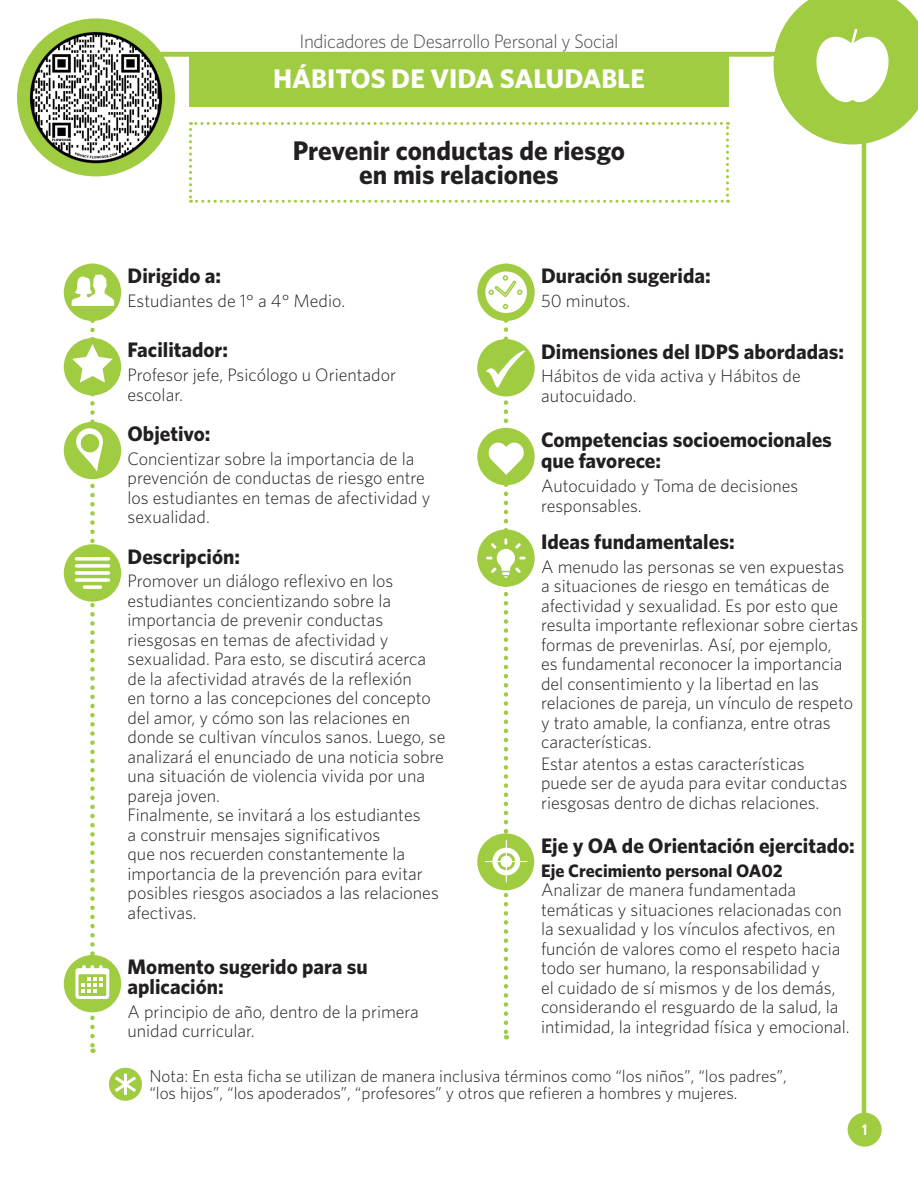
<style>
.page{position:relative;width:918px;height:1188px;background:#fff}
.page>*{position:absolute;margin:0;border:0;box-sizing:border-box;transform-origin:0 0}
.t1{font:700 27px "Whitney";color:#231f20}
.t2{font:700 27px "Whitney";color:#fff}
.t3{font:700 21px/19.5px "Whitney";color:#231f20}
.t4{font:300 19.5px "Whitney";letter-spacing:-.02em;color:#4b4c4d}
.t5{font:300 18px/19.5px "Whitney";color:#231f20}
.t6{font:300 17.25px/16.5px "Whitney";color:#231f20}
.t7{font:700 15px "Sassoon Sans Std";color:#fff}
.s1{font-weight:700}
</style>
<div class="page">
<div style="left:189px;top:54px;width:540px;height:53px;background:#a0cc42"></div>
<div style="left:43px;top:52px;width:728px;height:5px;background:#a0cc42"></div>
<hr style="left:54px;top:52px;width:810px;height:4px;background:#a0cc42">
<div style="left:17px;top:18px;width:158px;height:158px;background:#a0cc42;border-radius:50%"></div>
<img style="left:28px;top:29px;width:136px;height:136px">
<svg style="left:774px;top:0;width:144px;height:144px"></svg>
<div style="left:848px;top:1113px;width:34px;height:34px;background:#a0cc42;border-radius:50%"></div>
<hr style="left:862px;top:131px;width:4px;height:986px;background:#a0cc42">
<div style="left:109px;top:1068px;width:33px;height:33px;background:#a0cc42;border-radius:50%"></div>
<svg style="left:112px;top:1071px;width:27px;height:27px"></svg>
<svg style="left:189px;top:122px;width:540px;height:81px"></svg>
<div style="left:64px;top:264px;width:57px;height:57px;background:#a0cc42;border-radius:50%"></div>
<div style="left:64px;top:338px;width:57px;height:57px;background:#a0cc42;border-radius:50%"></div>
<div style="left:64px;top:422px;width:57px;height:57px;background:#a0cc42;border-radius:50%"></div>
<div style="left:477px;top:264px;width:58px;height:57px;background:#a0cc42;border-radius:50%"></div>
<svg style="left:485px;top:271px;width:42px;height:42px"></svg>
<div style="left:65px;top:956px;width:55px;height:56px;background:#a0cc42;border-radius:50%"></div>
<div style="left:64px;top:955px;width:57px;height:57px;border:2px solid #a0cc42;border-radius:50%"></div>
<svg style="left:72px;top:274px;width:42px;height:779px"></svg>
<div style="left:64px;top:544px;width:57px;height:58px;background:#a0cc42;border-radius:50%"></div>
<svg style="left:83px;top:585px;width:19px;height:4px"></svg>
<svg style="left:75px;top:578px;width:35px;height:4px"></svg>
<svg style="left:75px;top:571px;width:35px;height:4px"></svg>
<svg style="left:75px;top:564px;width:35px;height:4px"></svg>
<svg style="left:75px;top:557px;width:35px;height:4px"></svg>
<div style="left:477px;top:529px;width:58px;height:58px;background:#a0cc42;border-radius:50%"></div>
<div style="left:477px;top:339px;width:58px;height:57px;background:#a0cc42;border-radius:50%"></div>
<div style="left:477px;top:428px;width:58px;height:57px;background:#a0cc42;border-radius:50%"></div>
<div style="left:477px;top:833px;width:57px;height:57px;background:#a0cc42;border-radius:50%"></div>
<svg style="left:485px;top:275px;width:42px;height:765px"></svg>
<p class="t4" style="left:299px;top:30px;width:321px">Indicadores de Desarrollo Personal y Social</p>
<h1 class="t2" style="left:273px;top:62px;width:373px">HÁBITOS DE VIDA SALUDABLE</h1>
<p class="t1" style="left:293px;top:134px;width:334px">Prevenir conductas de riesgo</p>
<p class="t1" style="left:359px;top:158px;width:201px">en mis relaciones</p>
<p class="t3" style="left:128px;top:265px;width:95px">Dirigido a:</p>
<p class="t5" style="left:128px;top:290px;width:219px">Estudiantes de 1° a 4° Medio.</p>
<p class="t3" style="left:128px;top:340px;width:102px">Facilitador:</p>
<p class="t5" style="left:128px;top:365px;width:270px">Profesor jefe, Psicólogo u Orientador escolar.</p>
<p class="t3" style="left:128px;top:424px;width:85px">Objetivo:</p>
<p class="t5" style="left:128px;top:449px;width:304px">Concientizar sobre la importancia de la prevención de conductas de riesgo entre los estudiantes en temas de afectividad y sexualidad.</p>
<p class="t3" style="left:128px;top:546px;width:114px">Descripción:</p>
<p class="t5" style="left:128px;top:571px;width:319px">Promover un diálogo reflexivo en los estudiantes concientizando sobre la importancia de prevenir conductas riesgosas en temas de afectividad y sexualidad. Para esto, se discutirá acerca de la afectividad através de la reflexión<br>en torno a las concepciones del concepto del amor, y cómo son las relaciones en donde se cultivan vínculos sanos. Luego, se analizará el enunciado de una noticia sobre una situación de violencia vivida por una pareja joven.</p>
<p class="t5" style="left:128px;top:805px;width:313px">Finalmente, se invitará a los estudiantes<br>a construir mensajes significativos<br>que nos recuerden constantemente la importancia de la prevención para evitar posibles riesgos asociados a las relaciones afectivas.</p>
<p class="t3" style="left:128px;top:957px;width:242px">Momento sugerido para su aplicación:</p>
<p class="t5" style="left:128px;top:1001px;width:293px">A principio de año, dentro de la primera unidad curricular.</p>
<p class="t3" style="left:541px;top:265px;width:171px">Duración sugerida:</p>
<p class="t5" style="left:541px;top:290px;width:91px">50 minutos.</p>
<p class="t3" style="left:541px;top:341px;width:305px">Dimensiones del IDPS abordadas:</p>
<p class="t5" style="left:541px;top:366px;width:261px">Hábitos de vida activa y Hábitos de autocuidado.</p>
<p class="t3" style="left:541px;top:429px;width:292px;line-height:21px">Competencias socioemocionales que favorece:</p>
<p class="t5" style="left:541px;top:476px;width:259px">Autocuidado y Toma de decisiones responsables.</p>
<p class="t3" style="left:541px;top:531px;width:195px">Ideas fundamentales:</p>
<p class="t5" style="left:541px;top:556px;width:319px">A menudo las personas se ven expuestas<br>a situaciones de riesgo en temáticas de afectividad y sexualidad. Es por esto que resulta importante reflexionar sobre ciertas formas de prevenirlas. Así, por ejemplo,<br>es fundamental reconocer la importancia del consentimiento y la libertad en las relaciones de pareja, un vínculo de respeto y trato amable, la confianza, entre otras características.</p>
<p class="t5" style="left:541px;top:753px;width:308px">Estar atentos a estas características puede ser de ayuda para evitar conductas riesgosas dentro de dichas relaciones.</p>
<p class="t3" style="left:541px;top:835px;width:315px">Eje y OA de Orientación ejercitado:</p>
<p class="t5" style="left:541px;top:860px;width:310px"><span class="s1">Eje Crecimiento personal OA02<br></span>Analizar de manera fundamentada temáticas y situaciones relacionadas con la sexualidad y los vínculos afectivos, en función de valores como el respeto hacia todo ser humano, la responsabilidad y<br>el cuidado de sí mismos y de los demás, considerando el resguardo de la salud, la intimidad, la integridad física y emocional.</p>
<p class="t6" style="left:149px;top:1068px;width:639px">Nota: En esta ficha se utilizan de manera inclusiva términos como “los niños”, “los padres”, “los hijos”, “los apoderados”, “profesores” y otros que refieren a hombres y mujeres.</p>
<p class="t7" style="left:861px;top:1121px;width:10px">1</p>
</div>
